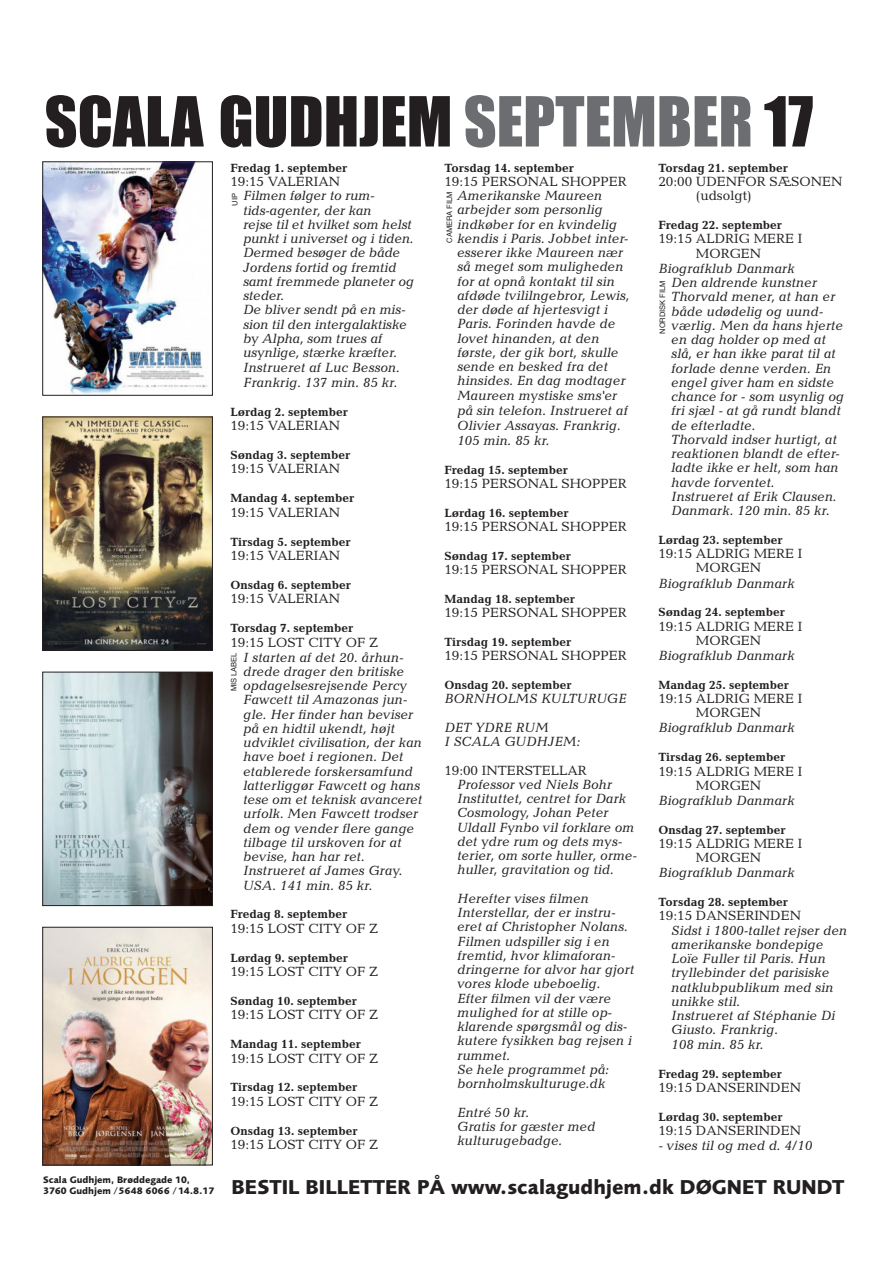
<style>
.page{position:relative;width:893px;height:1263px;background:#fff}
.page>*{position:absolute;margin:0;border:0;box-sizing:border-box;transform-origin:0 0}
.Normal{font:63.75px "Impact";color:#231f20}
.t1{font:700 20.85px "Foundry Sans";color:#231f20}
.t2{font:italic 13.5px/14.2px "Candida";color:#231f20}
.t3{font:13.5px "Candida";color:#231f20}
.t4{font:700 12px "Candida";color:#231f20}
.t5{font:700 9.75px "Foundry Sans";color:#231f20}
.t6{font:7.5px "Helvetica";color:#231f20}
.s1{color:#6c6d70}
</style>
<div class="page">
<img style="left:45px;top:929px;width:166px;height:234px">
<div style="left:43px;top:927px;width:170px;height:238px;border:1px solid #231f20"></div>
<img style="left:45px;top:164px;width:163px;height:229px">
<div style="left:43px;top:162px;width:170px;height:233px;border:1px solid #231f20"></div>
<img style="left:45px;top:674px;width:166px;height:230px">
<div style="left:43px;top:672px;width:170px;height:234px;border:1px solid #231f20"></div>
<img style="left:45px;top:419px;width:166px;height:230px">
<div style="left:43px;top:417px;width:170px;height:234px;border:1px solid #231f20"></div>
<p class="Normal" style="left:45px;top:72px;width:770px">SCALA GUDHJEM <span class="s1">SEPTEMBER</span> 17</p>
<p class="t5" style="left:43px;top:1174px;width:148px">Scala Gudhjem, Brøddegade 10,</p>
<p class="t5" style="left:43px;top:1185px;width:173px">3760 Gudhjem /5648 6066 /14.8.17</p>
<p class="t4" style="left:230px;top:161px;width:119px">Fredag 1. september</p>
<p class="t3" style="left:230px;top:174px;width:111px">19:15 VALERIAN</p>
<p class="t2" style="left:243px;top:189px;width:133px">Filmen følger to rum-</p>
<p class="t2" style="left:243px;top:203px;width:130px">tids-agenter, der kan</p>
<p class="t2" style="left:243px;top:217px;width:173px">rejse til et hvilket som helst punkt i universet og i tiden.<br>Dermed besøger de både<br>Jordens fortid og fremtid samt fremmede planeter og steder.</p>
<p class="t2" style="left:243px;top:303px;width:165px;text-align:justify">De bliver sendt på en mis&shy;sion til den intergalaktiske by Alpha, som trues af</p>
<p class="t2" style="left:243px;top:345px;width:156px">usynlige, stærke kræfter.</p>
<p class="t2" style="left:243px;top:360px;width:158px;line-height:15px">Instrueret af Luc Besson.<br>Frankrig. 137 min. 85 kr.</p>
<p class="t4" style="left:230px;top:405px;width:119px">Lørdag 2. september</p>
<p class="t3" style="left:230px;top:418px;width:111px">19:15 VALERIAN</p>
<p class="t4" style="left:230px;top:448px;width:122px">Søndag 3. september</p>
<p class="t3" style="left:230px;top:461px;width:111px">19:15 VALERIAN</p>
<p class="t4" style="left:230px;top:491px;width:126px">Mandag 4. september</p>
<p class="t3" style="left:230px;top:505px;width:111px">19:15 VALERIAN</p>
<p class="t4" style="left:230px;top:535px;width:122px">Tirsdag 5. september</p>
<p class="t3" style="left:230px;top:548px;width:111px">19:15 VALERIAN</p>
<p class="t4" style="left:230px;top:578px;width:122px">Onsdag 6. september</p>
<p class="t3" style="left:230px;top:591px;width:111px">19:15 VALERIAN</p>
<p class="t4" style="left:230px;top:621px;width:125px">Torsdag 7. september</p>
<p class="t3" style="left:230px;top:635px;width:149px">19:15 LOST CITY OF Z</p>
<p class="t2" style="left:243px;top:650px;width:181px">I starten af det 20. århun&shy;drede drager den britiske opdagelsesrejsende Percy<br>Fawcett til Amazonas jun&shy;gle. Her finder han beviser på en hidtil ukendt, højt udviklet civilisation, der kan have boet i regionen. Det etablerede forskersamfund latterliggør Fawcett og hans tese om et teknisk avanceret urfolk. Men Fawcett trodser dem og vender flere gange tilbage til urskoven for at bevise, han har ret.</p>
<p class="t2" style="left:243px;top:864px;width:161px">Instrueret af James Gray.<br>USA. 141 min. 85 kr.</p>
<p class="t4" style="left:230px;top:907px;width:119px">Fredag 8. september</p>
<p class="t3" style="left:230px;top:921px;width:149px">19:15 LOST CITY OF Z</p>
<p class="t4" style="left:230px;top:951px;width:119px">Lørdag 9. september</p>
<p class="t3" style="left:230px;top:964px;width:149px">19:15 LOST CITY OF Z</p>
<p class="t4" style="left:230px;top:994px;width:128px">Søndag 10. september</p>
<p class="t3" style="left:230px;top:1007px;width:149px">19:15 LOST CITY OF Z</p>
<p class="t4" style="left:230px;top:1037px;width:132px">Mandag 11. september</p>
<p class="t3" style="left:230px;top:1050px;width:149px">19:15 LOST CITY OF Z</p>
<p class="t4" style="left:230px;top:1080px;width:129px">Tirsdag 12. september</p>
<p class="t3" style="left:230px;top:1093px;width:149px">19:15 LOST CITY OF Z</p>
<p class="t4" style="left:230px;top:1123px;width:129px">Onsdag 13. september</p>
<p class="t3" style="left:230px;top:1137px;width:149px">19:15 LOST CITY OF Z</p>
<p class="t6" style="left:229px;top:205px;width:14px;rotate:-90deg">UIP</p>
<p class="t6" style="left:228px;top:691px;width:40px;rotate:-90deg">MIS LABEL</p>
<p class="t4" style="left:444px;top:161px;width:131px">Torsdag 14. september</p>
<p class="t3" style="left:444px;top:174px;width:184px">19:15 PERSONAL SHOPPER</p>
<p class="t2" style="left:457px;top:188px;width:174px">Amerikanske Maureen arbejder som personlig indkøber for en kvindelig kendis i Paris. Jobbet inter&shy;esserer ikke Maureen nær så meget som muligheden for at opnå kontakt til sin afdøde tvililngebror, Lewis, der døde af hjertesvigt i<br>Paris. Forinden havde de lovet hinanden, at den første, der gik bort, skulle sende en besked fra det hinsides. En dag modtager<br>Maureen mystiske sms'er på sin telefon. Instrueret af<br>Olivier Assayas. Frankrig.</p>
<p class="t2" style="left:457px;top:433px;width:94px">105 min. 85 kr.</p>
<p class="t4" style="left:444px;top:463px;width:125px">Fredag 15. september</p>
<p class="t3" style="left:444px;top:476px;width:184px">19:15 PERSONAL SHOPPER</p>
<p class="t4" style="left:444px;top:506px;width:126px">Lørdag 16. september</p>
<p class="t3" style="left:444px;top:519px;width:184px">19:15 PERSONAL SHOPPER</p>
<p class="t4" style="left:444px;top:549px;width:128px">Søndag 17. september</p>
<p class="t3" style="left:444px;top:562px;width:184px">19:15 PERSONAL SHOPPER</p>
<p class="t4" style="left:444px;top:592px;width:132px">Mandag 18. september</p>
<p class="t3" style="left:444px;top:605px;width:184px">19:15 PERSONAL SHOPPER</p>
<p class="t4" style="left:444px;top:635px;width:129px">Tirsdag 19. september</p>
<p class="t3" style="left:444px;top:648px;width:184px">19:15 PERSONAL SHOPPER</p>
<p class="t4" style="left:444px;top:678px;width:129px">Onsdag 20. september</p>
<p class="t2" style="left:444px;top:691px;width:183px">BORNHOLMS KULTURUGE</p>
<p class="t2" style="left:444px;top:720px;width:106px">DET YDRE RUM</p>
<p class="t2" style="left:444px;top:734px;width:137px">I SCALA GUDHJEM:</p>
<p class="t3" style="left:444px;top:762px;width:144px">19:00 INTERSTELLAR</p>
<p class="t2" style="left:457px;top:777px;width:181px">Professor ved Niels Bohr<br>Instituttet, centret for Dark<br>Cosmology, Johan Peter<br>Uldall Fynbo vil forklare om det ydre rum og dets mys&shy;terier, om sorte huller, orme&shy;huller, gravitation og tid.</p>
<p class="t2" style="left:457px;top:891px;width:179px">Herefter vises filmen<br>Interstellar, der er instru&shy;eret af Christopher Nolans.<br>Filmen udspiller sig i en fremtid, hvor klimaforan&shy;dringerne for alvor har gjort vores klode ubeboelig.</p>
<p class="t2" style="left:457px;top:991px;width:176px">Efter filmen vil der være mulighed for at stille op&shy;klarende spørgsmål og dis&shy;kutere fysikken bag rejsen i rummet.</p>
<p class="t2" style="left:457px;top:1062px;width:153px">Se hele programmet på:</p>
<p class="t2" style="left:457px;top:1076px;width:150px">bornholmskulturuge.dk</p>
<p class="t2" style="left:457px;top:1105px;width:74px">Entré 50 kr.</p>
<p class="t2" style="left:457px;top:1119px;width:140px">Gratis for gæster med</p>
<p class="t2" style="left:457px;top:1133px;width:107px">kulturugebadge.</p>
<p class="t6" style="left:444px;top:243px;width:52px;rotate:-90deg">CAMERA FILM</p>
<p class="t4" style="left:658px;top:161px;width:131px">Torsdag 21. september</p>
<p class="t3" style="left:658px;top:174px;width:185px">20:00 UDENFOR SÆSONEN</p>
<p class="t3" style="left:696px;top:188px;width:57px">(udsolgt)</p>
<p class="t4" style="left:658px;top:218px;width:125px">Fredag 22. september</p>
<p class="t3" style="left:658px;top:231px;width:146px">19:15 ALDRIG MERE I</p>
<p class="t3" style="left:696px;top:245px;width:67px">MORGEN</p>
<p class="t2" style="left:658px;top:261px;width:138px">Biografklub Danmark</p>
<p class="t2" style="left:671px;top:275px;width:175px">Den aldrende kunstner<br>Thorvald mener, at han er både udødelig og uund&shy;værlig. Men da hans hjerte en dag holder op med at slå, er han ikke parat til at forlade denne verden. En engel giver ham en sidste chance for - som usynlig og fri sjæl - at gå rundt blandt de efterladte.</p>
<p class="t2" style="left:671px;top:432px;width:170px">Thorvald indser hurtigt, at reaktionen blandt de efter&shy;ladte ikke er helt, som han havde forventet.</p>
<p class="t2" style="left:671px;top:489px;width:167px">Instrueret af Erik Clausen.<br>Danmark. 120 min. 85 kr.</p>
<p class="t4" style="left:658px;top:533px;width:126px">Lørdag 23. september</p>
<p class="t3" style="left:658px;top:546px;width:146px">19:15 ALDRIG MERE I</p>
<p class="t3" style="left:696px;top:560px;width:67px">MORGEN</p>
<p class="t2" style="left:658px;top:576px;width:138px">Biografklub Danmark</p>
<p class="t4" style="left:658px;top:605px;width:128px">Søndag 24. september</p>
<p class="t3" style="left:658px;top:618px;width:146px">19:15 ALDRIG MERE I</p>
<p class="t3" style="left:696px;top:633px;width:67px">MORGEN</p>
<p class="t2" style="left:658px;top:648px;width:138px">Biografklub Danmark</p>
<p class="t4" style="left:658px;top:678px;width:132px">Mandag 25. september</p>
<p class="t3" style="left:658px;top:691px;width:146px">19:15 ALDRIG MERE I</p>
<p class="t3" style="left:696px;top:705px;width:67px">MORGEN</p>
<p class="t2" style="left:658px;top:721px;width:138px">Biografklub Danmark</p>
<p class="t4" style="left:658px;top:750px;width:129px">Tirsdag 26. september</p>
<p class="t3" style="left:658px;top:763px;width:146px">19:15 ALDRIG MERE I</p>
<p class="t3" style="left:696px;top:777px;width:67px">MORGEN</p>
<p class="t2" style="left:658px;top:793px;width:138px">Biografklub Danmark</p>
<p class="t4" style="left:658px;top:823px;width:129px">Onsdag 27. september</p>
<p class="t3" style="left:658px;top:836px;width:146px">19:15 ALDRIG MERE I</p>
<p class="t3" style="left:696px;top:850px;width:67px">MORGEN</p>
<p class="t2" style="left:658px;top:865px;width:138px">Biografklub Danmark</p>
<p class="t4" style="left:658px;top:895px;width:131px">Torsdag 28. september</p>
<p class="t3" style="left:658px;top:908px;width:144px">19:15 DANSERINDEN</p>
<p class="t2" style="left:671px;top:923px;width:178px">Sidst i 1800-tallet rejser den amerikanske bondepige<br>Loïe Fuller til Paris. Hun tryllebinder det parisiske natklubpublikum med sin unikke stil.</p>
<p class="t2" style="left:671px;top:1008px;width:166px">Instrueret af Stéphanie Di<br>Giusto. Frankrig.</p>
<p class="t2" style="left:671px;top:1037px;width:94px">108 min. 85 kr.</p>
<p class="t4" style="left:658px;top:1066px;width:125px">Fredag 29. september</p>
<p class="t3" style="left:658px;top:1080px;width:144px">19:15 DANSERINDEN</p>
<p class="t4" style="left:658px;top:1110px;width:126px">Lørdag 30. september</p>
<p class="t3" style="left:658px;top:1123px;width:144px">19:15 DANSERINDEN</p>
<p class="t2" style="left:658px;top:1138px;width:155px">- vises til og med d. 4/10</p>
<p class="t6" style="left:657px;top:334px;width:55px;rotate:-90deg">NORDISK FILM</p>
<p class="t1" style="left:232px;top:1175px;width:614px">BESTIL BILLETTER PÅ www.scalagudhjem.dk DØGNET RUNDT</p>
</div>
